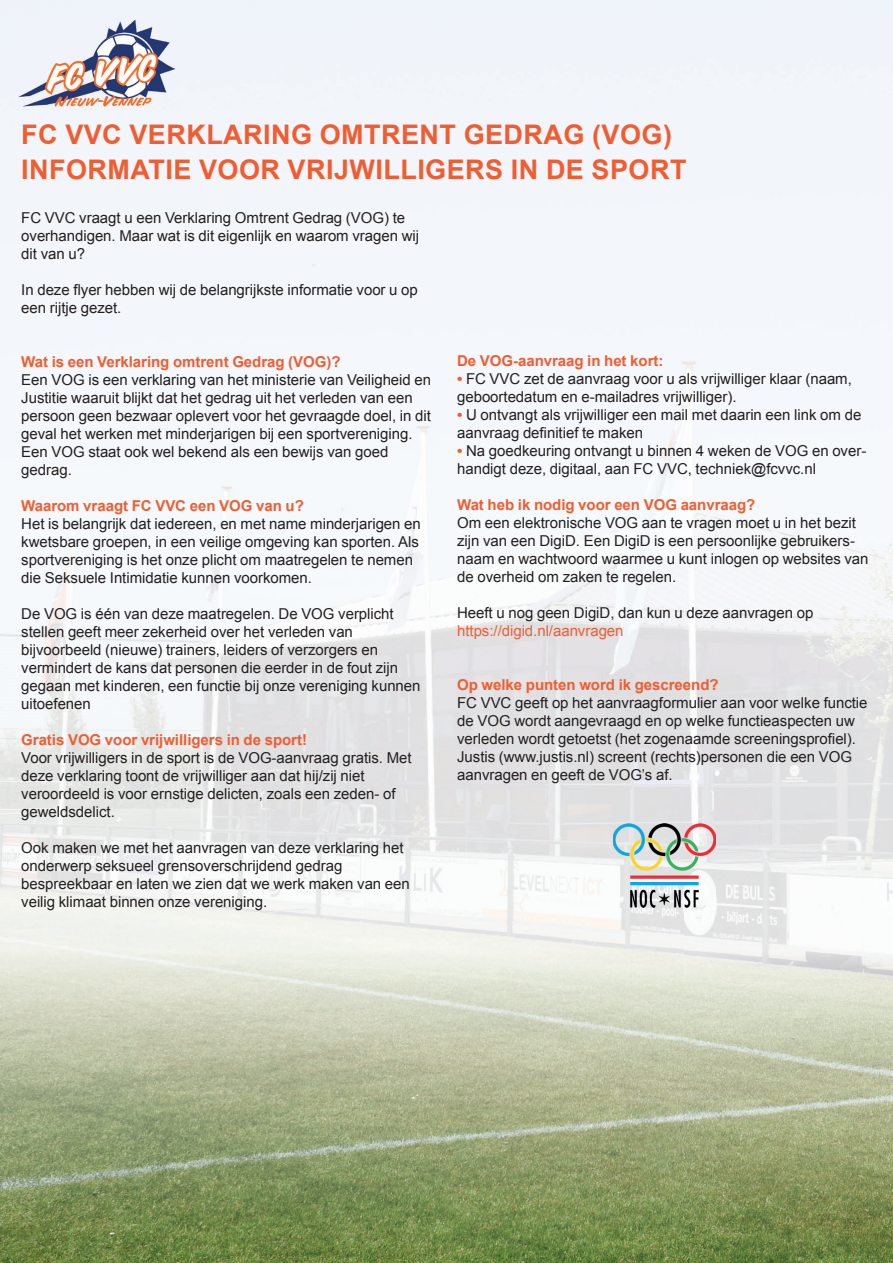
<style>
.page{position:relative;width:893px;height:1263px;background:#fff}
.page>*{position:absolute;margin:0;border:0;box-sizing:border-box;transform-origin:0 0}
.t1{font:700 27px/34.5px "Arial";letter-spacing:.015em;color:#f15d31}
.t2{font:15px/18px "Arial";letter-spacing:-.005em;color:#231f20}
.t3{font:700 15px "Arial";letter-spacing:-.005em;color:#f15d31}
.t4{font:15px "Arial";letter-spacing:-.005em;color:#f15d31}
.s1{font-weight:700;color:#f15d31}
</style>
<div class="page">
<img style="left:0;top:52px;width:52px;height:1211px">
<img style="left:683px;top:52px;width:210px;height:1211px">
<img style="left:52px;top:109px;width:106px;height:1154px">
<img style="left:157px;top:526px;width:473px;height:737px">
<img style="left:630px;top:526px;width:54px;height:298px">
<img style="left:630px;top:907px;width:54px;height:356px">
<img style="left:15px;top:17px;width:165px;height:92px">
<img style="left:613px;top:824px;width:103px;height:83px">
<h1 class="t1" style="left:21px;top:118px;width:667px">FC VVC VERKLARING OMTRENT GEDRAG (VOG)<br>INFORMATIE VOOR VRIJWILLIGERS IN DE SPORT</h1>
<p class="t2" style="left:21px;top:209px;width:399px">FC VVC vraagt u een Verklaring Omtrent Gedrag (VOG) te overhandigen. Maar wat is dit eigenlijk en waarom vragen wij dit van u?</p>
<p class="t2" style="left:21px;top:281px;width:398px">In deze flyer hebben wij de belangrijkste informatie voor u op een rijtje gezet.</p>
<p class="t3" style="left:21px;top:352px;width:321px">Wat is een Verklaring omtrent Gedrag (VOG)?</p>
<p class="t2" style="left:21px;top:371px;width:411px">Een VOG is een verklaring van het ministerie van Veiligheid en Justitie waaruit blijkt dat het gedrag uit het verleden van een persoon geen bezwaar oplevert voor het gevraagde doel, in dit geval het werken met minderjarigen bij een sportvereniging.<br>Een VOG staat ook wel bekend als een bewijs van goed gedrag.</p>
<p class="t3" style="left:21px;top:496px;width:284px">Waarom vraagt FC VVC een VOG van u?</p>
<p class="t2" style="left:21px;top:515px;width:401px">Het is belangrijk dat iedereen, en met name minderjarigen en kwetsbare groepen, in een veilige omgeving kan sporten. Als sportvereniging is het onze plicht om maatregelen te nemen die Seksuele Intimidatie kunnen voorkomen.</p>
<p class="t2" style="left:21px;top:605px;width:401px">De VOG is één van deze maatregelen. De VOG verplicht stellen geeft meer zekerheid over het verleden van bijvoorbeeld (nieuwe) trainers, leiders of verzorgers en vermindert de kans dat personen die eerder in de fout zijn gegaan met kinderen, een functie bij onze vereniging kunnen uitoefenen</p>
<p class="t3" style="left:21px;top:730px;width:287px">Gratis VOG voor vrijwilligers in de sport!</p>
<p class="t2" style="left:21px;top:749px;width:392px">Voor vrijwilligers in de sport is de VOG-aanvraag gratis. Met deze verklaring toont de vrijwilliger aan dat hij/zij niet veroordeeld is voor ernstige delicten, zoals een zeden- of geweldsdelict.</p>
<p class="t2" style="left:21px;top:839px;width:390px">Ook maken we met het aanvragen van deze verklaring het onderwerp seksueel grensoverschrijdend gedrag bespreekbaar en laten we zien dat we werk maken van een veilig klimaat binnen onze vereniging.</p>
<p class="t3" style="left:457px;top:351px;width:208px">De VOG-aanvraag in het kort:</p>
<p class="t2" style="left:457px;top:370px;width:396px"><span class="s1">•</span> FC VVC zet de aanvraag voor u als vrijwilliger klaar (naam, geboortedatum en e-mailadres vrijwilliger).</p>
<p class="t2" style="left:457px;top:406px;width:406px"><span class="s1">•</span> U ontvangt als vrijwilliger een mail met daarin een link om de aanvraag definitief te maken</p>
<p class="t2" style="left:457px;top:442px;width:411px"><span class="s1">•</span> Na goedkeuring ontvangt u binnen 4 weken de VOG en over&shy;handigt deze, digitaal, aan FC VVC, techniek@fcvvc.nl</p>
<p class="t3" style="left:457px;top:495px;width:300px">Wat heb ik nodig voor een VOG aanvraag?</p>
<p class="t2" style="left:457px;top:514px;width:413px">Om een elektronische VOG aan te vragen moet u in het bezit zijn van een DigiD. Een DigiD is een persoonlijke gebruikers&shy;naam en wachtwoord waarmee u kunt inlogen op websites van de overheid om zaken te regelen.</p>
<p class="t2" style="left:457px;top:604px;width:358px">Heeft u nog geen DigiD, dan kun u deze aanvragen op</p>
<p class="t4" style="left:457px;top:621px;width:168px">https://digid.nl/aanvragen</p>
<p class="t3" style="left:457px;top:675px;width:263px">Op welke punten word ik gescreend?</p>
<p class="t2" style="left:457px;top:694px;width:412px">FC VVC geeft op het aanvraagformulier aan voor welke functie de VOG wordt aangevraagd en op welke functieaspecten uw verleden wordt getoetst (het zogenaamde screeningsprofiel).<br>Justis (www.justis.nl) screent (rechts)personen die een VOG aanvragen en geeft de VOG’s af.</p>
</div>
